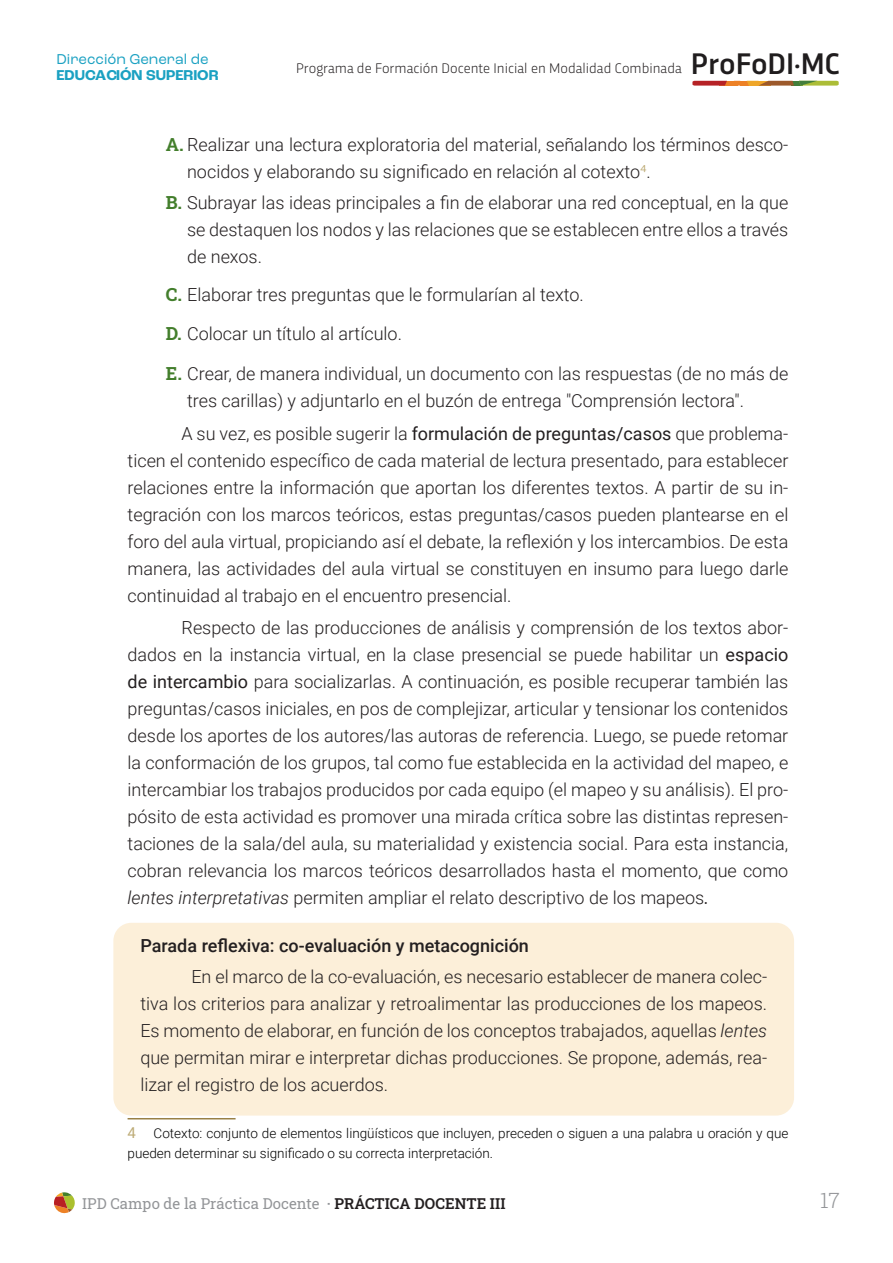
<style>
.page{position:relative;width:893px;height:1263px;background:#fff}
.page>*{position:absolute;margin:0;border:0;box-sizing:border-box;transform-origin:0 0}
.t1{font:300 21px "Roboto Slab";color:#939598}
.t2{font:300 18px/27px "Roboto";color:#231f20;text-align:justify}
.t3{font:500 18px "Roboto";color:#231f20}
.t4{font:15px "Roboto Slab";color:#939598}
.t5{font:15px "Roc Grotesk";color:#1ba1c2}
.t6{font:700 15px "Roc Grotesk";color:#1ba1c2}
.t7{font:300 14.55px "Trasandina W03";color:#231f20}
.t8{font:300 13.5px/19.5px "Roboto";color:#000}
.s1{font-weight:500;font-size:31.2px;color:#201d1e}
.s2{font-family:"Roboto Slab";font-weight:700;color:#437e2c}
.s3{color:#bdab76}
.s4{font-weight:400}
.s5{font-style:italic}
.s6{font-weight:400;font-style:italic}
.s7{font-weight:400;font-size:15px;color:#bdab76}
.s8{font-weight:600}
.s9{font-weight:600;color:#231f20}
</style>
<div class="page">
<div style="left:113px;top:923px;width:681px;height:192px;background:#fcefd9;border-radius:18px"></div>
<div style="left:740px;top:81px;width:9px;height:5px;background:#ed8126"></div>
<svg style="left:692px;top:81px;width:48px;height:5px"></svg>
<svg style="left:747px;top:81px;width:92px;height:5px"></svg>
<svg style="left:54px;top:1192px;width:21px;height:21px"></svg>
<hr style="left:128px;top:1118px;width:108px;height:1px;background:#998046">
<p class="t5" style="left:57px;top:50px;width:154px">Dirección General de</p>
<p class="t6" style="left:57px;top:66px;width:164px">EDUCACIÓN SUPERIOR</p>
<p class="t7" style="left:296px;top:57px;width:545px">Programa de Formación Docente Inicial en Modalidad Combinada <span class="s1">ProFoDI·MC</span></p>
<p class="t2" style="left:187px;top:130px;width:603px;text-indent:-21px"><span class="s2">A.</span> Realizar una lectura exploratoria del material, señalando los términos desco&shy;nocidos y elaborando su significado en relación al cotexto<span class="s3">4</span>.</p>
<p class="t2" style="left:187px;top:188px;width:603px;text-indent:-21px"><span class="s2">B.</span> Subrayar las ideas principales a fin de elaborar una red conceptual, en la que se destaquen los nodos y las relaciones que se establecen entre ellos a través de nexos.</p>
<p class="t2" style="left:166px;top:280px;width:420px"><span class="s2">C.</span> Elaborar tres preguntas que le formularían al texto.</p>
<p class="t2" style="left:166px;top:320px;width:238px"><span class="s2">D.</span> Colocar un título al artículo.</p>
<p class="t2" style="left:187px;top:359px;width:603px;text-indent:-21px"><span class="s2">E.</span> Crear, de manera individual, un documento con las respuestas (de no más de tres carillas) y adjuntarlo en el buzón de entrega "Comprensión lectora".</p>
<p class="t2" style="left:128px;top:420px;width:662px;text-indent:54px">A su vez, es posible sugerir la <span class="s4">formulación de preguntas/casos</span> que problema&shy;ticen el contenido específico de cada material de lectura presentado, para establecer relaciones entre la información que aportan los diferentes textos. A partir de su in&shy;tegración con los marcos teóricos, estas preguntas/casos pueden plantearse en el foro del aula virtual, propiciando así el debate, la reflexión y los intercambios. De esta manera, las actividades del aula virtual se constituyen en insumo para luego darle continuidad al trabajo en el encuentro presencial.</p>
<p class="t2" style="left:128px;top:613px;width:662px;text-indent:54px">Respecto de las producciones de análisis y comprensión de los textos abor&shy;dados en la instancia virtual, en la clase presencial se puede habilitar un <span class="s4">espacio de intercambio</span> para socializarlas. A continuación, es posible recuperar también las preguntas/casos iniciales, en pos de complejizar, articular y tensionar los contenidos desde los aportes de los autores/las autoras de referencia. Luego, se puede retomar la conformación de los grupos, tal como fue establecida en la actividad del mapeo, e intercambiar los trabajos producidos por cada equipo (el mapeo y su análisis). El pro&shy;pósito de esta actividad es promover una mirada crítica sobre las distintas represen&shy;taciones de la sala/del aula, su materialidad y existencia social. Para esta instancia, cobran relevancia los marcos teóricos desarrollados hasta el momento, que como <span class="s5">lentes interpretativas</span> permiten ampliar el relato descriptivo de los mapeos<span class="s6">.</span></p>
<p class="t3" style="left:140px;top:933px;width:390px">Parada reflexiva: co-evaluación y metacognición</p>
<p class="t2" style="left:140px;top:963px;width:628px;text-indent:51px">En el marco de la co-evaluación, es necesario establecer de manera colec&shy;tiva los criterios para analizar y retroalimentar las producciones de los mapeos.<br>Es momento de elaborar, en función de los conceptos trabajados, aquellas <span class="s5">lentes </span>que permitan mirar e interpretar dichas producciones. Se propone, además, rea&shy;lizar el registro de los acuerdos.</p>
<p class="t8" style="left:128px;top:1123px;width:662px"><span class="s7">4</span> Cotexto: conjunto de elementos lingüísticos que incluyen, preceden o siguen a una palabra u oración y que pueden determinar su significado o su correcta interpretación.</p>
<p class="t4" style="left:82px;top:1193px;width:425px">IPD Campo de la Práctica Docente <span class="s8">·</span> <span class="s9">PRÁCTICA DOCENTE III</span></p>
<p class="t1" style="left:820px;top:1186px;width:21px">17</p>
</div>
